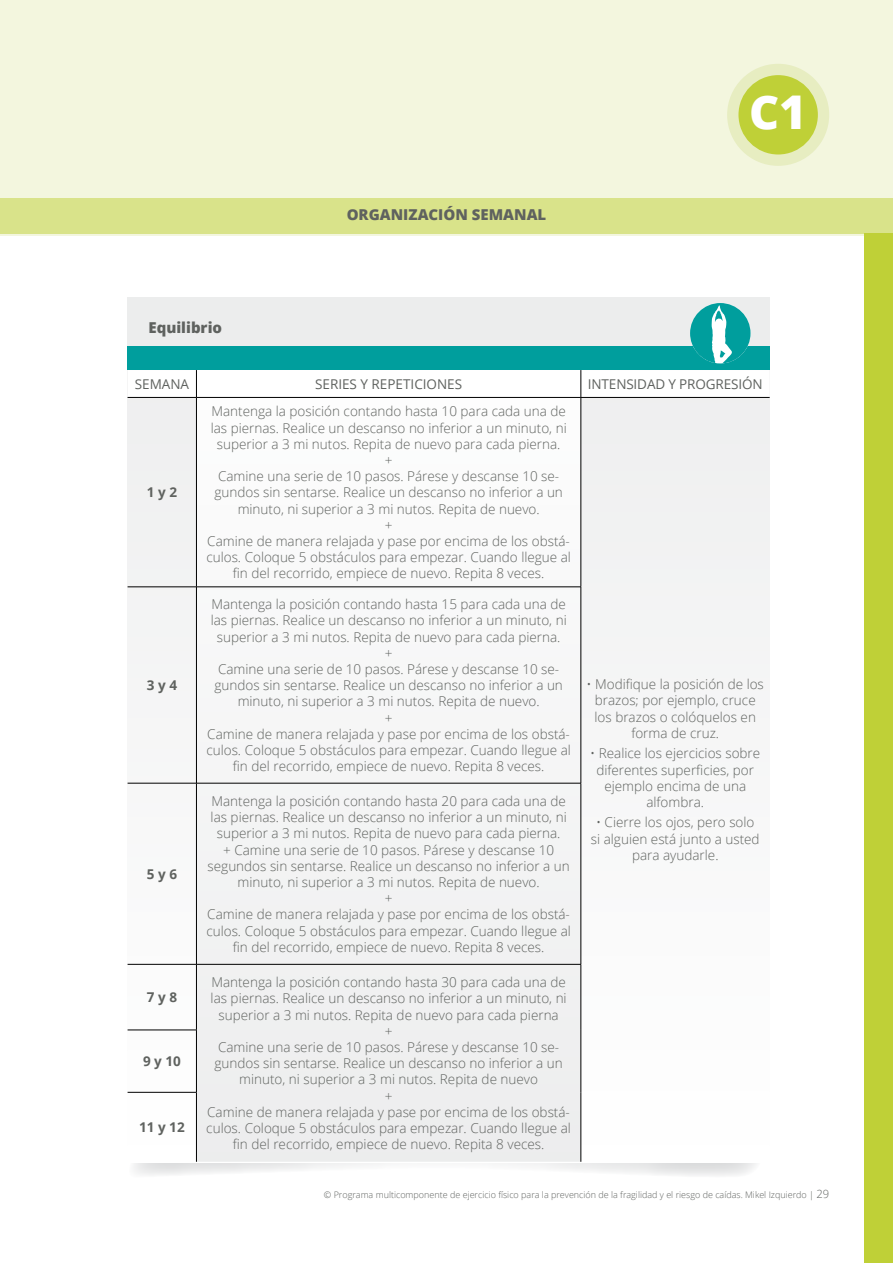
<style>
.page{position:relative;width:893px;height:1263px;background:#fff}
.page>*{position:absolute;margin:0;border:0;box-sizing:border-box;transform-origin:0 0}
.t1{font:800 46.5px "Open Sans";color:#fff}
.t2{font:800 15px "Open Sans";color:#5f625f}
.t3{font:300 13.5px/16.2px "Open Sans";color:#5f625f;text-align:center}
.t4{font:13.5px "Open Sans";color:#5f625f}
.t5{font:700 13.5px "Open Sans";color:#5f625f}
.t6{font:300 9px "Open Sans";color:#5f625f}
.s1{font-size:11.25px}
</style>
<div class="page">
<div style="left:0;top:0;width:893px;height:235px;background:#f3f6de"></div>
<div style="left:0;top:198px;width:893px;height:36px;background:#d9e38a"></div>
<div style="left:865px;top:234px;width:28px;height:1029px;background:#bfd037"></div>
<svg style="left:134px;top:1163px;width:622px;height:13px"></svg>
<div style="left:128px;top:298px;width:642px;height:49px;background:#eceded"></div>
<div style="left:128px;top:347px;width:642px;height:23px;background:#009e9d"></div>
<svg style="left:128px;top:398px;width:642px;height:763px"></svg>
<div style="left:197px;top:398px;width:384px;height:764px;background:#f5f5f5"></div>
<svg style="left:128px;top:370px;width:642px;height:27px"></svg>
<hr style="left:128px;top:397px;width:68px;height:1px;background:#000">
<hr style="left:196px;top:397px;width:385px;height:1px;background:#000">
<hr style="left:196px;top:398px;width:1px;height:189px;background:#000">
<hr style="left:581px;top:397px;width:189px;height:1px;background:#000">
<hr style="left:581px;top:398px;width:1px;height:189px;background:#000">
<hr style="left:128px;top:587px;width:68px;height:1px;background:#000">
<hr style="left:196px;top:587px;width:385px;height:1px;background:#000">
<hr style="left:196px;top:587px;width:1px;height:196px;background:#000">
<hr style="left:581px;top:587px;width:1px;height:196px;background:#000">
<hr style="left:128px;top:783px;width:68px;height:1px;background:#000">
<hr style="left:196px;top:783px;width:385px;height:1px;background:#000">
<hr style="left:196px;top:783px;width:1px;height:181px;background:#000">
<hr style="left:581px;top:783px;width:1px;height:181px;background:#000">
<hr style="left:196px;top:964px;width:1px;height:66px;background:#000">
<hr style="left:581px;top:964px;width:1px;height:66px;background:#000">
<hr style="left:196px;top:1030px;width:1px;height:62px;background:#000">
<hr style="left:581px;top:1030px;width:1px;height:62px;background:#000">
<hr style="left:196px;top:1092px;width:1px;height:70px;background:#000">
<hr style="left:581px;top:1092px;width:1px;height:70px;background:#000">
<hr style="left:128px;top:964px;width:68px;height:1px;background:#000">
<hr style="left:196px;top:964px;width:385px;height:1px;background:#000">
<hr style="left:128px;top:1030px;width:69px;height:1px;background:#000">
<hr style="left:128px;top:1092px;width:69px;height:1px;background:#000">
<svg style="left:690px;top:303px;width:60px;height:60px"></svg>
<div style="left:727px;top:64px;width:102px;height:102px;background:#e7edc1;border-radius:50%"></div>
<div style="left:738px;top:75px;width:80px;height:79px;background:#bfd037;border-radius:50%"></div>
<p class="t2" style="left:148px;top:316px;width:75px">Equilibrio</p>
<p class="t2" style="left:347px;top:203px;width:201px">ORGANIZACIÓN SEMANAL</p>
<h1 class="t1" style="left:749px;top:77px;width:59px">C1</h1>
<p class="t4" style="left:135px;top:375px;width:56px">SEMANA</p>
<p class="t4" style="left:315px;top:375px;width:149px">SERIES Y REPETICIONES</p>
<p class="t4" style="left:588px;top:375px;width:176px">INTENSIDAD Y PROGRESIÓN</p>
<p class="t5" style="left:147px;top:483px;width:32px">1 y 2</p>
<p class="t5" style="left:147px;top:676px;width:32px">3 y 4</p>
<p class="t5" style="left:147px;top:864px;width:32px">5 y 6</p>
<p class="t5" style="left:147px;top:988px;width:32px">7 y 8</p>
<p class="t5" style="left:143px;top:1052px;width:39px">9 y 10</p>
<p class="t5" style="left:139px;top:1118px;width:47px">11 y 12</p>
<p class="t3" style="left:206px;top:403px;width:366px">Mantenga la posición contando hasta 10 para cada una de las piernas. Realice un descanso no inferior a un minuto, ni superior a 3 mi nutos. Repita de nuevo para cada pierna.<br>+<br>Camine una serie de 10 pasos. Párese y descanse 10 se&shy;gundos sin sentarse. Realice un descanso no inferior a un minuto, ni superior a 3 mi nutos. Repita de nuevo.<br>+<br>Camine de manera relajada y pase por encima de los obstá&shy;culos. Coloque 5 obstáculos para empezar. Cuando llegue al fin del recorrido, empiece de nuevo. Repita 8 veces.</p>
<p class="t3" style="left:206px;top:596px;width:366px">Mantenga la posición contando hasta 15 para cada una de las piernas. Realice un descanso no inferior a un minuto, ni superior a 3 mi nutos. Repita de nuevo para cada pierna.<br>+<br>Camine una serie de 10 pasos. Párese y descanse 10 se&shy;gundos sin sentarse. Realice un descanso no inferior a un minuto, ni superior a 3 mi nutos. Repita de nuevo.<br>+<br>Camine de manera relajada y pase por encima de los obstá&shy;culos. Coloque 5 obstáculos para empezar. Cuando llegue al fin del recorrido, empiece de nuevo. Repita 8 veces.</p>
<p class="t3" style="left:206px;top:793px;width:366px">Mantenga la posición contando hasta 20 para cada una de las piernas. Realice un descanso no inferior a un minuto, ni superior a 3 mi nutos. Repita de nuevo para cada pierna.<br>+ Camine una serie de 10 pasos. Párese y descanse 10 segundos sin sentarse. Realice un descanso no inferior a un minuto, ni superior a 3 mi nutos. Repita de nuevo.<br>+<br>Camine de manera relajada y pase por encima de los obstá&shy;culos. Coloque 5 obstáculos para empezar. Cuando llegue al fin del recorrido, empiece de nuevo. Repita 8 veces.</p>
<p class="t3" style="left:206px;top:974px;width:366px">Mantenga la posición contando hasta 30 para cada una de las piernas. Realice un descanso no inferior a un minuto, ni superior a 3 mi nutos. Repita de nuevo para cada pierna<br>+<br>Camine una serie de 10 pasos. Párese y descanse 10 se&shy;gundos sin sentarse. Realice un descanso no inferior a un minuto, ni superior a 3 mi nutos. Repita de nuevo<br>+<br>Camine de manera relajada y pase por encima de los obstá&shy;culos. Coloque 5 obstáculos para empezar. Cuando llegue al fin del recorrido, empiece de nuevo. Repita 8 veces.</p>
<p class="t3" style="left:587px;top:676px;width:179px">• Modifique la posición de los brazos; por ejemplo, cruce los brazos o colóquelos en forma de cruz.</p>
<p class="t3" style="left:590px;top:745px;width:172px">• Realice los ejercicios sobre diferentes superficies, por ejemplo encima de una alfombra.</p>
<p class="t3" style="left:591px;top:814px;width:170px">• Cierre los ojos, pero solo si alguien está junto a usted para ayudarle.</p>
<p class="t6" style="left:324px;top:1189px;width:507px">© Programa multicomponente de ejercicio físico para la prevención de la fragilidad y el riesgo de caídas. Mikel Izquierdo | <span class="s1">29</span></p>
</div>
